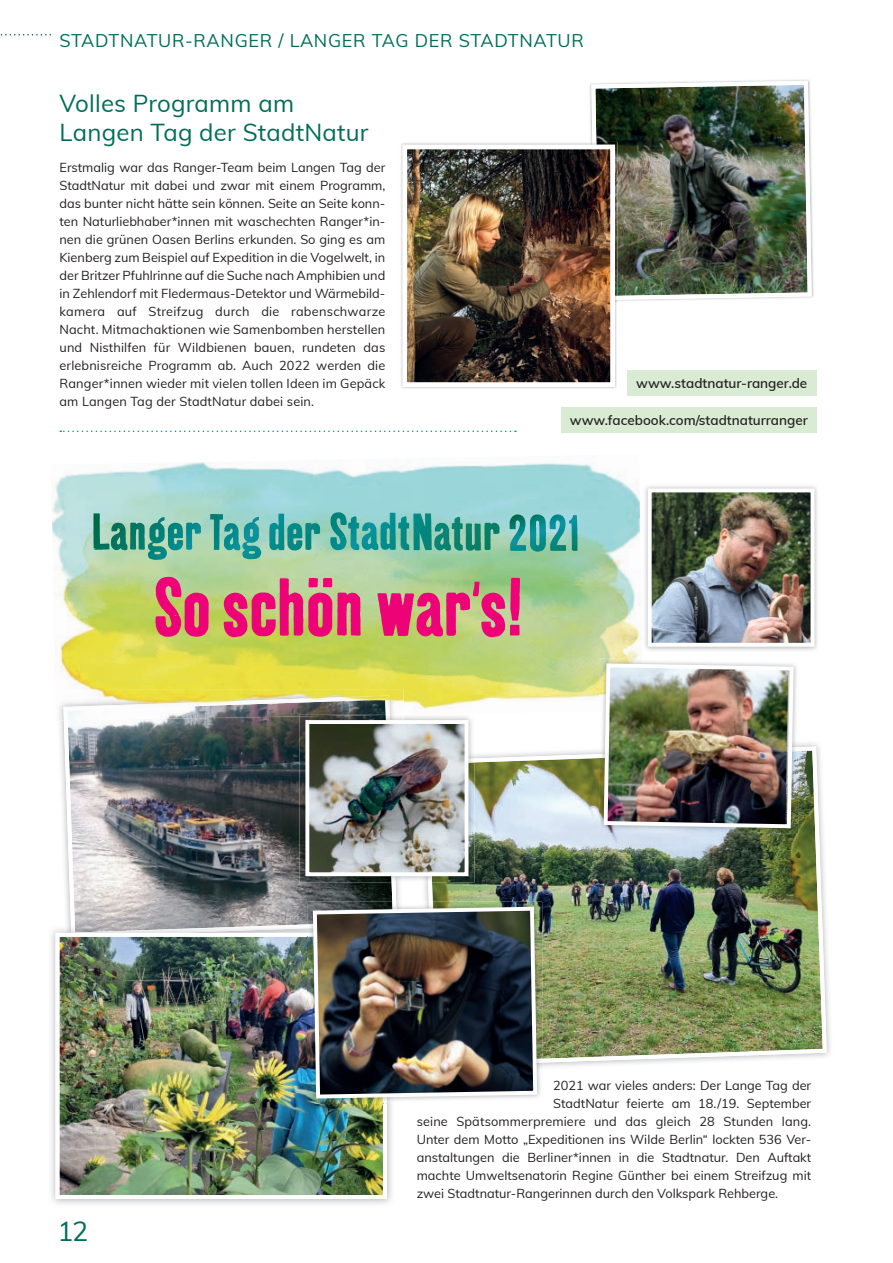
<style>
.page{position:relative;width:893px;height:1263px;background:#fff}
.page>*{position:absolute;margin:0;border:0;box-sizing:border-box;transform-origin:0 0}
.t1{font:79.2px "Kipp No 1";color:#ed0277}
.t2{font:27px "Muli";color:#006e57}
.t3{font:24px/28.5px "Muli";letter-spacing:.01em;color:#006e57}
.t4{font:18px "Muli";letter-spacing:.04em;color:#006e57}
.t5{font:600 13.5px "Muli";color:#231f20}
.t6{font:12.75px/18px "Muli";color:#231f20;text-align:justify}
</style>
<div class="page">
<svg style="left:1px;top:34px;width:50px;height:2px"></svg>
<img style="left:798px;top:743px;width:33px;height:312px">
<img style="left:424px;top:746px;width:403px;height:320px">
<img style="left:63px;top:721px;width:334px;height:204px">
<img style="left:51px;top:929px;width:341px;height:275px">
<img style="left:57px;top:925px;width:14px;height:8px">
<img style="left:71px;top:925px;width:237px;height:8px">
<img style="left:56px;top:933px;width:331px;height:266px">
<img style="left:590px;top:79px;width:224px;height:223px">
<img style="left:591px;top:81px;width:221px;height:219px">
<img style="left:401px;top:143px;width:216px;height:246px">
<img style="left:592px;top:142px;width:25px;height:158px">
<img style="left:408px;top:151px;width:201px;height:230px">
<div style="left:402px;top:145px;width:213px;height:242px;border:5px solid #fff"></div>
<div style="left:561px;top:407px;width:255px;height:26px;background:#daebd3"></div>
<div style="left:627px;top:370px;width:189px;height:25px;background:#daebd3"></div>
<img style="left:429px;top:902px;width:113px;height:164px">
<img style="left:308px;top:902px;width:89px;height:23px">
<img style="left:387px;top:1100px;width:8px;height:3px">
<img style="left:308px;top:928px;width:3px;height:5px">
<img style="left:308px;top:933px;width:79px;height:170px">
<img style="left:311px;top:905px;width:228px;height:195px">
<svg style="left:60px;top:431px;width:456px;height:1px"></svg>
<img style="left:52px;top:458px;width:589px;height:263px">
<img style="left:63px;top:695px;width:327px;height:25px">
<svg style="left:210px;top:514px;width:74px;height:45px;background:#63b6aa"></svg>
<svg style="left:93px;top:513px;width:100px;height:47px;background:#6cb39d"></svg>
<svg style="left:330px;top:512px;width:169px;height:39px;background:#50aca1"></svg>
<svg style="left:510px;top:514px;width:56px;height:37px;background:#47a8a2"></svg>
<img style="left:395px;top:714px;width:79px;height:168px">
<img style="left:424px;top:758px;width:50px;height:124px">
<img style="left:299px;top:716px;width:87px;height:166px">
<img style="left:386px;top:715px;width:9px;height:167px">
<img style="left:299px;top:714px;width:87px;height:2px">
<svg style="left:386px;top:714px;width:42px;height:1px"></svg>
<img style="left:310px;top:725px;width:153px;height:146px">
<div style="left:305px;top:720px;width:163px;height:156px;border:4px solid #fff"></div>
<img style="left:645px;top:486px;width:173px;height:165px">
<img style="left:653px;top:493px;width:156px;height:149px">
<div style="left:648px;top:488px;width:166px;height:159px;border:4px solid #fff"></div>
<img style="left:599px;top:666px;width:199px;height:81px">
<img style="left:599px;top:758px;width:199px;height:75px">
<img style="left:599px;top:747px;width:199px;height:11px">
<img style="left:599px;top:659px;width:42px;height:52px">
<img style="left:602px;top:661px;width:193px;height:169px">
<h3 class="t4" style="left:60px;top:28px;width:526px">STADTNATUR-RANGER / LANGER TAG DER STADTNATUR</h3>
<h3 class="t3" style="left:60px;top:88px;width:311px">Volles Programm am<br>Langen Tag der StadtNatur</h3>
<p class="t6" style="left:60px;top:158px;width:327px">Erstmalig war das Ranger-Team beim Langen Tag der StadtNatur mit dabei und zwar mit einem Programm, das bunter nicht hätte sein können. Seite an Seite konn&shy;ten Naturliebhaber*innen mit waschechten Ranger*in&shy;nen die grünen Oasen Berlins erkunden. So ging es am Kienberg zum Beispiel auf Expedition in die Vogelwelt, in der Britzer Pfuhlrinne auf die Suche nach Amphibien und in Zehlendorf mit Fledermaus-Detektor und Wärmebild&shy;kamera auf Streifzug durch die rabenschwarze Nacht. Mitmachaktionen wie Samenbomben herstellen und Nisthilfen für Wildbienen bauen, rundeten das erlebnisreiche Programm ab. Auch 2022 werden die Ranger*innen wieder mit vielen tollen Ideen im Gepäck am Langen Tag der StadtNatur dabei sein.</p>
<p class="t5" style="left:636px;top:373px;width:173px">www.stadtnatur-ranger.de</p>
<p class="t5" style="left:570px;top:411px;width:239px">www.facebook.com/stadtnaturranger</p>
<h1 class="t1" style="left:153px;top:559px;width:371px">So schön war‘s!</h1>
<h2 class="t2" style="left:57px;top:1212px;width:33px">12</h2>
<p class="t6" style="left:553px;top:1076px;width:259px">2021 war vieles anders: Der Lange Tag der</p>
<p class="t6" style="left:553px;top:1094px;width:259px">StadtNatur feierte am 18./19. September</p>
<p class="t6" style="left:417px;top:1112px;width:396px">seine Spätsommerpremiere und das gleich 28 Stunden lang.</p>
<p class="t6" style="left:417px;top:1130px;width:396px">Unter dem Motto „Expeditionen ins Wilde Berlin“ lockten 536 Ver-</p>
<p class="t6" style="left:417px;top:1148px;width:396px">anstaltungen die Berliner*innen in die Stadtnatur. Den Auftakt</p>
<p class="t6" style="left:417px;top:1166px;width:396px">machte Umweltsenatorin Regine Günther bei einem Streifzug mit</p>
<p class="t6" style="left:417px;top:1184px;width:363px">zwei Stadtnatur-Rangerinnen durch den Volkspark Rehberge.</p>
</div>
